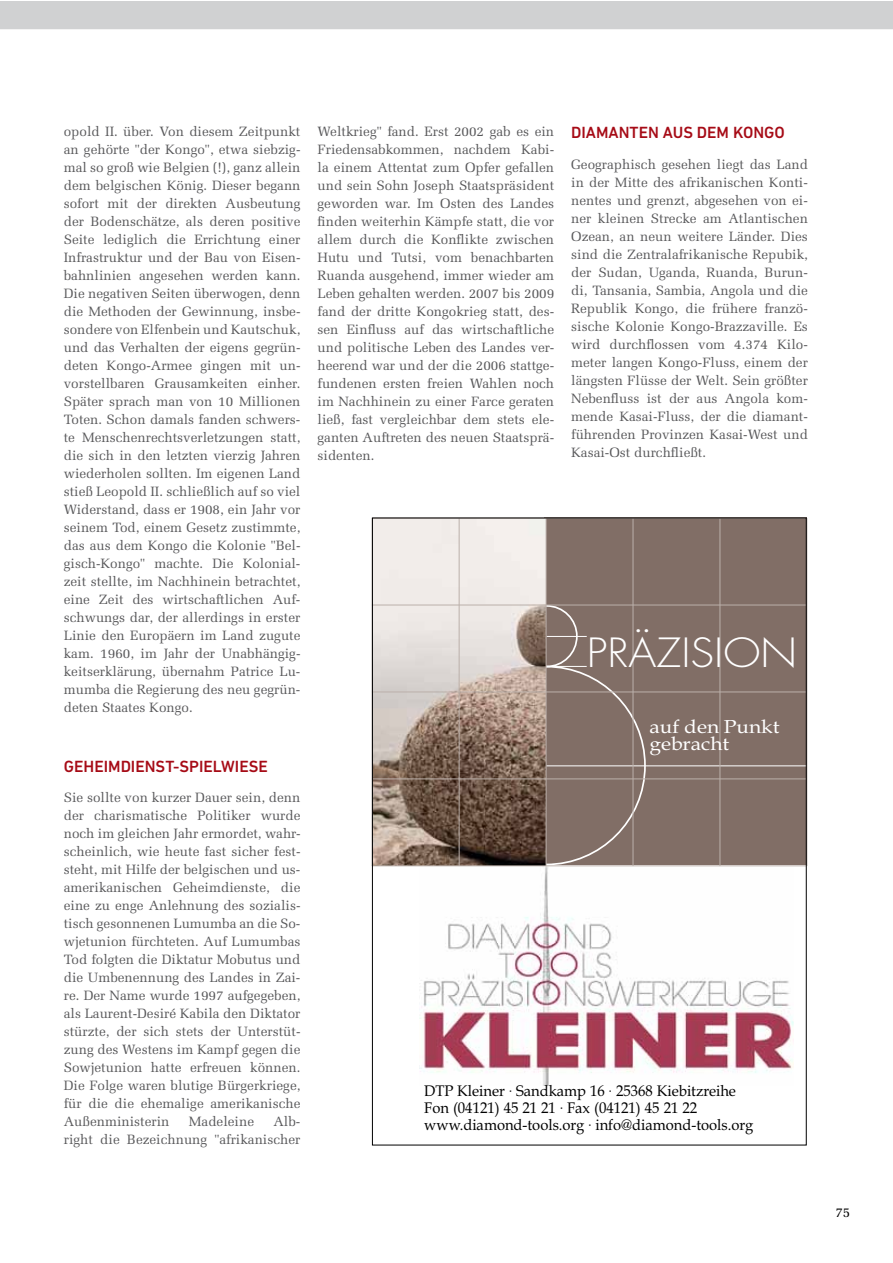
<style>
.page{position:relative;width:893px;height:1263px;background:#fff}
.page>*{position:absolute;margin:0;border:0;box-sizing:border-box;transform-origin:0 0}
.t1{font:300 39.15px "Futura";color:#fff;scale:1.11 1}
.t2{font:18.75px/17.1px "Book Antiqua";color:#fff;scale:1.11 1}
.t3{font:500 16.5px "DIN Next LT Pro";color:#a60b16}
.t4{font:15.3px/17.1px "Book Antiqua";color:#000;scale:.96 1}
.t5{font:13.65px "Helvetica";color:#000}
.t6{font:13.5px/18px "Melior";color:#58585a;text-align:justify}
.t7{font:13.5px "Melior";color:#000}
</style>
<div class="page">
<div style="left:0;top:1px;width:892px;height:28px;background:#d0d1d2"></div>
<img style="left:420px;top:866px;width:373px;height:219px">
<div style="left:544px;top:518px;width:263px;height:347px;background:#816e66"></div>
<svg style="left:547px;top:606px;width:99px;height:259px"></svg>
<img style="left:374px;top:519px;width:172px;height:346px">
<hr style="left:547px;top:636px;width:40px;height:1px;background:#fff">
<hr style="left:546px;top:666px;width:41px;height:1px;background:#fff">
<hr style="left:546px;top:765px;width:262px;height:1px;background:#fff">
<hr style="left:459px;top:518px;width:1px;height:348px;background:#bbb0aa">
<hr style="left:546px;top:518px;width:1px;height:348px;background:#bbb0aa">
<hr style="left:633px;top:518px;width:1px;height:348px;background:#bbb0aa">
<hr style="left:719px;top:518px;width:1px;height:348px;background:#bbb0aa">
<hr style="left:372px;top:865px;width:434px;height:1px;background:#bbb0aa">
<hr style="left:372px;top:778px;width:434px;height:1px;background:#bbb0aa">
<hr style="left:372px;top:691px;width:434px;height:1px;background:#bbb0aa">
<hr style="left:372px;top:605px;width:434px;height:1px;background:#bbb0aa">
<p class="t6" style="left:64px;top:123px;width:238px">opold II. über. Von diesem Zeitpunkt an gehörte "der Kongo", etwa siebzig&shy;mal so groß wie Belgien (!), ganz allein dem belgischen König. Dieser begann sofort mit der direkten Ausbeutung der Bodenschätze, als deren positive Seite lediglich die Errichtung einer Infrastruktur und der Bau von Eisen&shy;bahnlinien angesehen werden kann.<br>Die negativen Seiten überwogen, denn die Methoden der Gewinnung, insbe&shy;sondere von Elfenbein und Kautschuk, und das Verhalten der eigens gegrün&shy;deten Kongo-Armee gingen mit un&shy;vorstellbaren Grausamkeiten einher.<br>Später sprach man von 10 Millionen Toten. Schon damals fanden schwers&shy;te Menschenrechtsverletzungen statt, die sich in den letzten vierzig Jahren wiederholen sollten. Im eigenen Land stieß Leopold II. schließlich auf so viel Widerstand, dass er 1908, ein Jahr vor seinem Tod, einem Gesetz zustimmte, das aus dem Kongo die Kolonie "Bel&shy;gisch-Kongo" machte. Die Kolonial&shy;zeit stellte, im Nachhinein betrachtet, eine Zeit des wirtschaftlichen Auf&shy;schwungs dar, der allerdings in erster Linie den Europäern im Land zugute kam. 1960, im Jahr der Unabhängig&shy;keitserklärung, übernahm Patrice Lu&shy;mumba die Regierung des neu gegrün&shy;deten Staates Kongo.</p>
<p class="t3" style="left:64px;top:756px;width:206px">GEHEIMDIENST-SPIELWIESE</p>
<p class="t6" style="left:64px;top:789px;width:238px">Sie sollte von kurzer Dauer sein, denn der charismatische Politiker wurde noch im gleichen Jahr ermordet, wahr&shy;scheinlich, wie heute fast sicher fest&shy;steht, mit Hilfe der belgischen und us&shy;amerikanischen Geheimdienste, die eine zu enge Anlehnung des sozialis&shy;tisch gesonnenen Lumumba an die So&shy;wjetunion fürchteten. Auf Lumumbas Tod folgten die Diktatur Mobutus und die Umbenennung des Landes in Zai&shy;re. Der Name wurde 1997 aufgegeben, als Laurent-Desiré Kabila den Diktator stürzte, der sich stets der Unterstüt&shy;zung des Westens im Kampf gegen die Sowjetunion hatte erfreuen können.<br>Die Folge waren blutige Bürgerkriege, für die die ehemalige amerikanische Außenministerin</p>
<p class="t6" style="left:64px;top:1113px;width:238px;text-align:right">Alb-<br>right die Bezeichnung "afrikanischer</p>
<p class="t6" style="left:189px;top:1113px;width:67px">Madeleine</p>
<p class="t6" style="left:317px;top:122px;width:238px">Weltkrieg" fand. Erst 2002 gab es ein Friedensabkommen, nachdem Kabi&shy;la einem Attentat zum Opfer gefallen und sein Sohn Joseph Staatspräsident geworden war. Im Osten des Landes finden weiterhin Kämpfe statt, die vor allem durch die Konflikte zwischen Hutu und Tutsi, vom benachbarten Ruanda ausgehend, immer wieder am Leben gehalten werden. 2007 bis 2009 fand der dritte Kongokrieg statt, des&shy;sen Einfluss auf das wirtschaftliche und politische Leben des Landes ver&shy;heerend war und der die 2006 stattge&shy;fundenen ersten freien Wahlen noch im Nachhinein zu einer Farce geraten ließ, fast vergleichbar dem stets ele&shy;ganten Auftreten des neuen Staatsprä&shy;sidenten.</p>
<p class="t3" style="left:571px;top:123px;width:215px">DIAMANTEN AUS DEM KONGO</p>
<p class="t6" style="left:571px;top:156px;width:238px">Geographisch gesehen liegt das Land in der Mitte des afrikanischen Konti&shy;nentes und grenzt, abgesehen von ei&shy;ner kleinen Strecke am Atlantischen Ozean, an neun weitere Länder. Dies sind die Zentralafrikanische Repubik, der Sudan, Uganda, Ruanda, Burun&shy;di, Tansania, Sambia, Angola und die Republik Kongo, die frühere franzö&shy;sische Kolonie Kongo-Brazzaville. Es wird durchflossen vom 4.374 Kilo&shy;meter langen Kongo-Fluss, einem der längsten Flüsse der Welt. Sein größter Nebenfluss ist der aus Angola kom&shy;mende Kasai-Fluss, der die diamant&shy;führenden Provinzen Kasai-West und Kasai-Ost durchfließt.</p>
<p class="t5" style="left:327px;top:433px;width:455px">115086_DiamondTools_Imageanzeigen_Layout 1 21.06.10 13:29 Seite 1</p>
<h1 class="t1" style="left:587px;top:627px;width:191px">PRÄZISION</h1>
<h2 class="t2" style="left:649px;top:718px;width:119px">auf den Punkt gebracht</h2>
<p class="t4" style="left:424px;top:1082px;width:344px">DTP Kleiner <sup>•</sup> Sandkamp 16 <sup>•</sup> 25368 Kiebitzreihe<br>Fon (04121) 45 21 21 <sup>•</sup> Fax (04121) 45 21 22 www.diamond-tools.org <sup>•</sup> info@diamond-tools.org</p>
<p class="t7" style="left:835px;top:1204px;width:17px">75</p>
</div>
